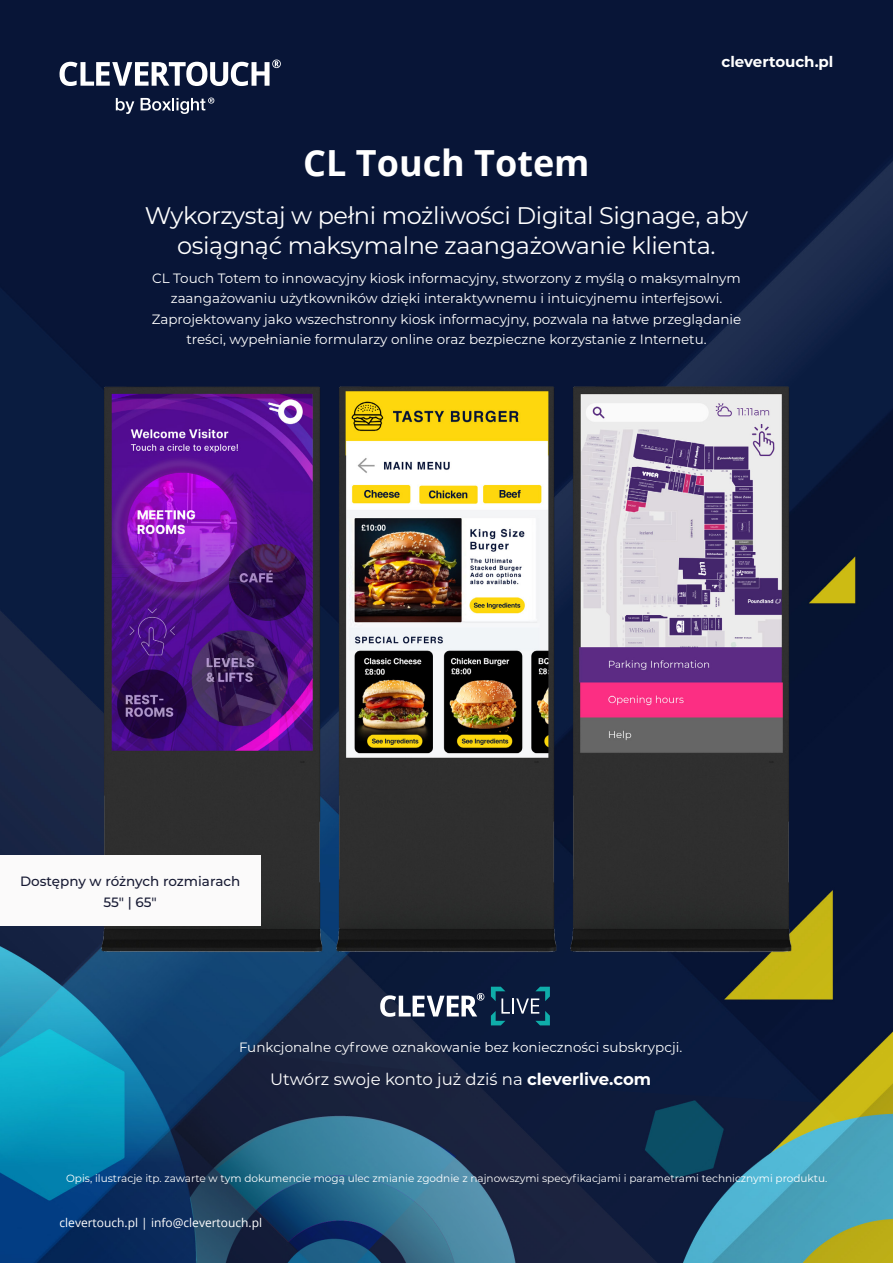
<style>
.page{position:relative;width:893px;height:1263px;background:#fff}
.page>*{position:absolute;margin:0;border:0;box-sizing:border-box;transform-origin:0 0}
.t1{font:700 36px "Open Sans";color:#fff}
.t2{font:24px/30px "Montserrat";letter-spacing:-.015em;color:#fff;text-align:center}
.t3{font:16.5px "Montserrat";color:#fff}
.t4{font:700 15px "Montserrat";color:#fff}
.t5{font:13.5px/20.2px "Montserrat";color:#fff;text-align:center}
.t6{font:500 13.5px/21px "Montserrat";letter-spacing:-.005em;color:#181b34;text-align:center}
.t7{font:12px "Open Sans";color:#fff}
.t8{font:10.5px "Montserrat";color:#fff}
.s1{font-weight:700}
</style>
<div class="page">
<img style="left:0;top:0;width:893px;height:1263px">
<svg style="left:171px;top:1053px;width:649px;height:210px;background:#204260"></svg>
<svg style="left:380px;top:993px;width:104px;height:24px"></svg>
<svg style="left:491px;top:987px;width:59px;height:38px;background:#1e435c"></svg>
<svg style="left:60px;top:60px;width:221px;height:26px"></svg>
<svg style="left:116px;top:98px;width:18px;height:16px"></svg>
<svg style="left:141px;top:98px;width:73px;height:16px"></svg>
<img style="left:88px;top:375px;width:234px;height:598px">
<img style="left:571px;top:367px;width:234px;height:606px">
<img style="left:322px;top:367px;width:249px;height:606px">
<div style="left:0;top:855px;width:260px;height:71px;background:#fbfafa"></div>
<h1 class="t1" style="left:303px;top:137px;width:288px">CL Touch Totem</h1>
<p class="t4" style="left:721px;top:51px;width:113px">clevertouch.pl</p>
<h2 class="t2" style="left:145px;top:200px;width:605px">Wykorzystaj w pełni możliwości Digital Signage, aby osiągnąć maksymalne zaangażowanie klienta.</h2>
<p class="t5" style="left:152px;top:268px;width:591px">CL Touch Totem to innowacyjny kiosk informacyjny, stworzony z myślą o maksymalnym zaangażowaniu użytkowników dzięki interaktywnemu i intuicyjnemu interfejsowi.<br>Zaprojektowany jako wszechstronny kiosk informacyjny, pozwala na łatwe przeglądanie treści, wypełnianie formularzy online oraz bezpieczne korzystanie z Internetu.</p>
<p class="t6" style="left:20px;top:870px;width:222px">Dostępny w różnych rozmiarach<br>55" | 65"</p>
<p class="t5" style="left:239px;top:1037px;width:445px">Funkcjonalne cyfrowe oznakowanie bez konieczności subskrypcji.</p>
<p class="t3" style="left:270px;top:1068px;width:382px">Utwórz swoje konto już dziś na <span class="s1">cleverlive.com</span></p>
<p class="t8" style="left:66px;top:1171px;width:763px">Opis, ilustracje itp. zawarte w tym dokumencie mogą ulec zmianie zgodnie z najnowszymi specyfikacjami i parametrami technicznymi produktu.</p>
<p class="t7" style="left:60px;top:1214px;width:204px">clevertouch.pl | info@clevertouch.pl</p>
</div>
